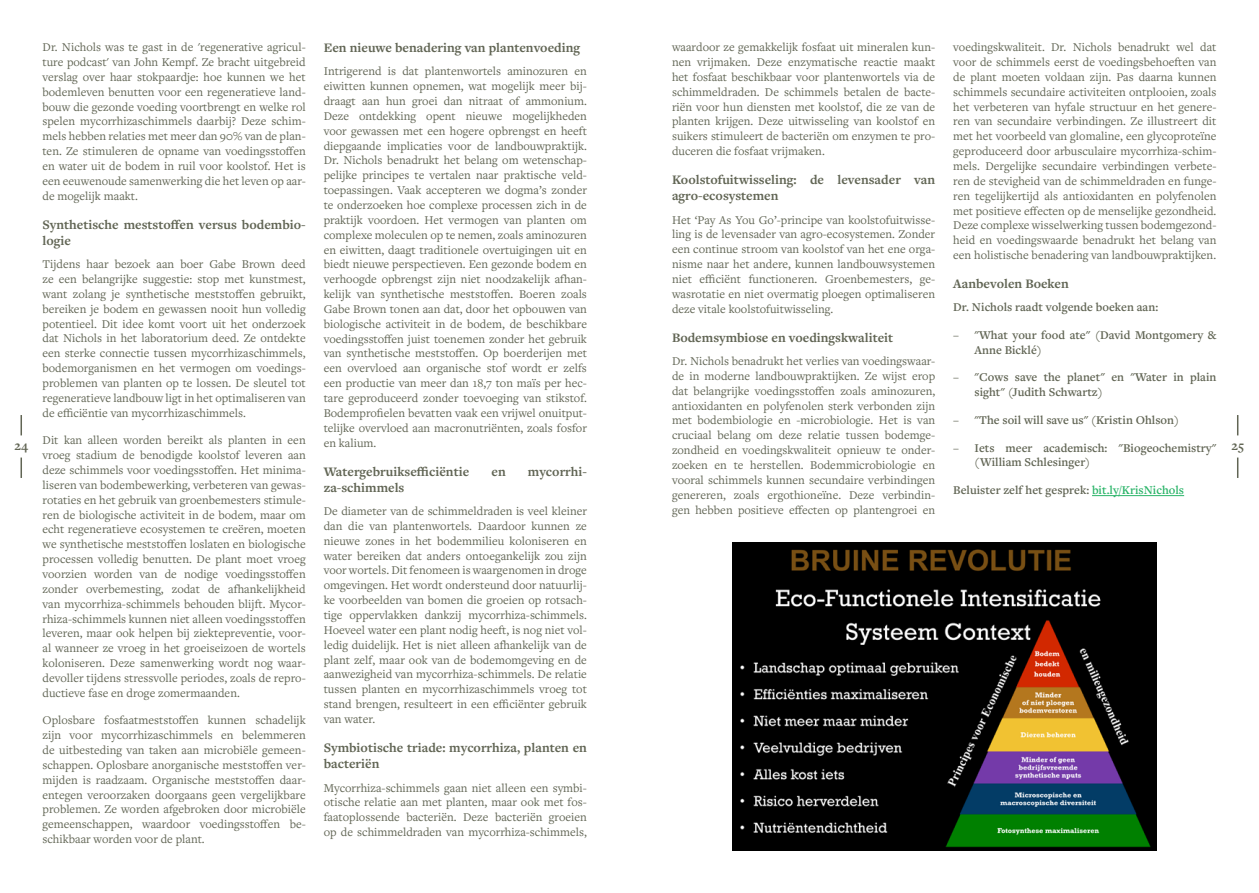
<style>
.page{position:relative;width:1259px;height:893px;background:#fff}
.page>*{position:absolute;margin:0;border:0;box-sizing:border-box;transform-origin:0 0}
.Tussentitels{font:700 13.5px/16.2px "Freight Text Pro";color:#616554}
.Broodtekst{font:12.3px/14.9px "Freight Text Pro";color:#616554;text-align:justify}
.Meer_info{font:600 12.3px/14.9px "Freight Text Pro";color:#616554}
.s1{font-weight:400}
.s2{color:#2bb469}
</style>
<div class="page">
<hr style="left:1092px;top:495px;width:92px;height:1px;background:#2bb469">
<img style="left:732px;top:542px;width:424px;height:308px">
<svg style="left:21px;top:415px;width:1px;height:20px"></svg>
<svg style="left:21px;top:458px;width:1px;height:20px"></svg>
<svg style="left:1237px;top:415px;width:1px;height:20px"></svg>
<svg style="left:1237px;top:458px;width:1px;height:20px"></svg>
<p class="Broodtekst" style="left:43px;top:39px;width:265px">Dr. Nichols was te gast in de 'regenerative agricul&shy;ture podcast' van John Kempf. Ze bracht uitgebreid verslag over haar stokpaardje: hoe kunnen we het bodemleven benutten voor een regeneratieve land&shy;bouw die gezonde voeding voortbrengt en welke rol spelen mycorrhizaschimmels daarbij? Deze schim&shy;mels hebben relaties met meer dan 90% van de plan&shy;ten. Ze stimuleren de opname van voedingsstoffen en water uit de bodem in ruil voor koolstof. Het is een eeuwenoude samenwerking die het leven op aar&shy;de mogelijk maakt.</p>
<p class="Tussentitels" style="left:43px;top:216px;width:265px">Synthetische meststoffen versus bodembio&shy;logie</p>
<p class="Broodtekst" style="left:43px;top:256px;width:265px">Tijdens haar bezoek aan boer Gabe Brown deed ze een belangrijke suggestie: stop met kunstmest, want zolang je synthetische meststoffen gebruikt, bereiken je bodem en gewassen nooit hun volledig potentieel. Dit idee komt voort uit het onderzoek dat Nichols in het laboratorium deed. Ze ontdekte een sterke connectie tussen mycorrhizaschimmels, bodemorganismen en het vermogen om voedings&shy;problemen van planten op te lossen. De sleutel tot regeneratieve landbouw ligt in het optimaliseren van de efficiëntie van mycorrhizaschimmels.</p>
<p class="Broodtekst" style="left:43px;top:432px;width:265px">Dit kan alleen worden bereikt als planten in een vroeg stadium de benodigde koolstof leveren aan deze schimmels voor voedingsstoffen. Het minima&shy;liseren van bodembewerking, verbeteren van gewas&shy;rotaties en het gebruik van groenbemesters stimule&shy;ren de biologische activiteit in de bodem, maar om echt regeneratieve ecosystemen te creëren, moeten we synthetische meststoffen loslaten en biologische processen volledig benutten. De plant moet vroeg voorzien worden van de nodige voedingsstoffen zonder overbemesting, zodat de afhankelijkheid van mycorrhiza-schimmels behouden blijft. Mycor&shy;rhiza-schimmels kunnen niet alleen voedingsstoffen leveren, maar ook helpen bij ziektepreventie, voor&shy;al wanneer ze vroeg in het groeiseizoen de wortels koloniseren. Deze samenwerking wordt nog waar&shy;devoller tijdens stressvolle periodes, zoals de repro&shy;ductieve fase en droge zomermaanden.</p>
<p class="Broodtekst" style="left:43px;top:713px;width:265px">Oplosbare fosfaatmeststoffen kunnen schadelijk zijn voor mycorrhizaschimmels en belemmeren de uitbesteding van taken aan microbiële gemeen&shy;schappen. Oplosbare anorganische meststoffen ver&shy;mijden is raadzaam. Organische meststoffen daar&shy;entegen veroorzaken doorgaans geen vergelijkbare problemen. Ze worden afgebroken door microbiële gemeenschappen, waardoor voedingsstoffen be&shy;schikbaar worden voor de plant.</p>
<p class="Broodtekst" style="left:672px;top:39px;width:265px">waardoor ze gemakkelijk fosfaat uit mineralen kun&shy;nen vrijmaken. Deze enzymatische reactie maakt het fosfaat beschikbaar voor plantenwortels via de schimmeldraden. De schimmels betalen de bacte&shy;riën voor hun diensten met koolstof, die ze van de planten krijgen. Deze uitwisseling van koolstof en suikers stimuleert de bacteriën om enzymen te pro&shy;duceren die fosfaat vrijmaken.</p>
<p class="Tussentitels" style="left:672px;top:171px;width:265px">Koolstofuitwisseling: de levensader van agro-ecosystemen</p>
<p class="Broodtekst" style="left:672px;top:212px;width:265px">Het ‘Pay As You Go’-principe van koolstofuitwisse&shy;ling is de levensader van agro-ecosystemen. Zonder een continue stroom van koolstof van het ene orga&shy;nisme naar het andere, kunnen landbouwsystemen niet efficiënt functioneren. Groenbemesters, ge&shy;wasrotatie en niet overmatig ploegen optimaliseren deze vitale koolstofuitwisseling.</p>
<p class="Tussentitels" style="left:672px;top:329px;width:223px">Bodemsymbiose en voedingskwaliteit</p>
<p class="Broodtekst" style="left:672px;top:353px;width:265px">Dr. Nichols benadrukt het verlies van voedingswaar&shy;de in moderne landbouwpraktijken. Ze wijst erop dat belangrijke voedingsstoffen zoals aminozuren, antioxidanten en polyfenolen sterk verbonden zijn met bodembiologie en -microbiologie. Het is van cruciaal belang om deze relatie tussen bodemge&shy;zondheid en voedingskwaliteit opnieuw te onder&shy;zoeken en te herstellen. Bodemmicrobiologie en vooral schimmels kunnen secundaire verbindingen genereren, zoals ergothioneïne. Deze verbindin&shy;gen hebben positieve effecten op plantengroei en</p>
<p class="Broodtekst" style="left:953px;top:39px;width:265px">voedingskwaliteit. Dr. Nichols benadrukt wel dat voor de schimmels eerst de voedingsbehoeften van de plant moeten voldaan zijn. Pas daarna kunnen schimmels secundaire activiteiten ontplooien, zoals het verbeteren van hyfale structuur en het genere&shy;ren van secundaire verbindingen. Ze illustreert dit met het voorbeeld van glomaline, een glycoproteïne geproduceerd door arbusculaire mycorrhiza-schim&shy;mels. Dergelijke secundaire verbindingen verbete&shy;ren de stevigheid van de schimmeldraden en funge&shy;ren tegelijkertijd als antioxidanten en polyfenolen met positieve effecten op de menselijke gezondheid.<br>Deze complexe wisselwerking tussen bodemgezond&shy;heid en voedingswaarde benadrukt het belang van een holistische benadering van landbouwpraktijken.</p>
<p class="Tussentitels" style="left:953px;top:275px;width:117px">Aanbevolen Boeken</p>
<p class="Meer_info" style="left:953px;top:300px;width:206px">Dr. Nichols raadt volgende boeken aan:</p>
<p class="Meer_info" style="left:974px;top:327px;width:243px;text-indent:-21px"><span class="s1">–</span> "What your food ate" (David Montgomery &amp;<br>Anne Bicklé)</p>
<p class="Meer_info" style="left:974px;top:370px;width:243px;text-indent:-21px"><span class="s1">–</span> "Cows save the planet" en "Water in plain sight" (Judith Schwartz)</p>
<p class="Meer_info" style="left:953px;top:412px;width:227px"><span class="s1">–</span> "The soil will save us" (Kristin Ohlson)</p>
<p class="Meer_info" style="left:974px;top:440px;width:243px;text-indent:-21px"><span class="s1">–</span> Iets meer academisch: "Biogeochemistry" (William Schlesinger)</p>
<p class="Meer_info" style="left:953px;top:482px;width:232px">Beluister zelf het gesprek: <span class="s2">bit.ly/KrisNichols</span></p>
<p class="Tussentitels" style="left:324px;top:39px;width:258px">Een nieuwe benadering van plantenvoeding</p>
<p class="Broodtekst" style="left:324px;top:63px;width:265px">Intrigerend is dat plantenwortels aminozuren en eiwitten kunnen opnemen, wat mogelijk meer bij&shy;draagt aan hun groei dan nitraat of ammonium.<br>Deze ontdekking opent nieuwe mogelijkheden voor gewassen met een hogere opbrengst en heeft diepgaande implicaties voor de landbouwpraktijk.<br>Dr. Nichols benadrukt het belang om wetenschap&shy;pelijke principes te vertalen naar praktische veld&shy;toepassingen. Vaak accepteren we dogma’s zonder te onderzoeken hoe complexe processen zich in de praktijk voordoen. Het vermogen van planten om complexe moleculen op te nemen, zoals aminozuren en eiwitten, daagt traditionele overtuigingen uit en biedt nieuwe perspectieven. Een gezonde bodem en verhoogde opbrengst zijn niet noodzakelijk afhan&shy;kelijk van synthetische meststoffen. Boeren zoals Gabe Brown tonen aan dat, door het opbouwen van biologische activiteit in de bodem, de beschikbare voedingsstoffen juist toenemen zonder het gebruik van synthetische meststoffen. Op boerderijen met een overvloed aan organische stof wordt er zelfs een productie van meer dan 18,7 ton maïs per hec&shy;tare geproduceerd zonder toevoeging van stikstof.<br>Bodemprofielen bevatten vaak een vrijwel onuitput&shy;telijke overvloed aan macronutriënten, zoals fosfor en kalium.</p>
<p class="Tussentitels" style="left:324px;top:463px;width:147px">Watergebruiksefficiëntie</p>
<p class="Tussentitels" style="left:491px;top:463px;width:16px">en</p>
<p class="Tussentitels" style="left:528px;top:463px;width:60px">mycorrhi-</p>
<p class="Tussentitels" style="left:324px;top:479px;width:82px">za-schimmels</p>
<p class="Broodtekst" style="left:324px;top:503px;width:265px">De diameter van de schimmeldraden is veel kleiner dan die van plantenwortels. Daardoor kunnen ze nieuwe zones in het bodemmilieu koloniseren en water bereiken dat anders ontoegankelijk zou zijn voor wortels. Dit fenomeen is waargenomen in droge omgevingen. Het wordt ondersteund door natuurlij&shy;ke voorbeelden van bomen die groeien op rotsach&shy;tige oppervlakken dankzij mycorrhiza-schimmels.<br>Hoeveel water een plant nodig heeft, is nog niet vol&shy;ledig duidelijk. Het is niet alleen afhankelijk van de plant zelf, maar ook van de bodemomgeving en de aanwezigheid van mycorrhiza-schimmels. De relatie tussen planten en mycorrhizaschimmels vroeg tot stand brengen, resulteert in een efficiënter gebruik van water.</p>
<p class="Tussentitels" style="left:324px;top:739px;width:265px">Symbiotische triade: mycorrhiza, planten en bacteriën</p>
<p class="Broodtekst" style="left:324px;top:780px;width:265px">Mycorrhiza-schimmels gaan niet alleen een symbi&shy;otische relatie aan met planten, maar ook met fos&shy;faatoplossende bacteriën. Deze bacteriën groeien op de schimmeldraden van mycorrhiza-schimmels,</p>
<p class="Tussentitels" style="left:14px;top:437px;width:15px">24</p>
<p class="Tussentitels" style="left:1231px;top:437px;width:14px">25</p>
</div>
